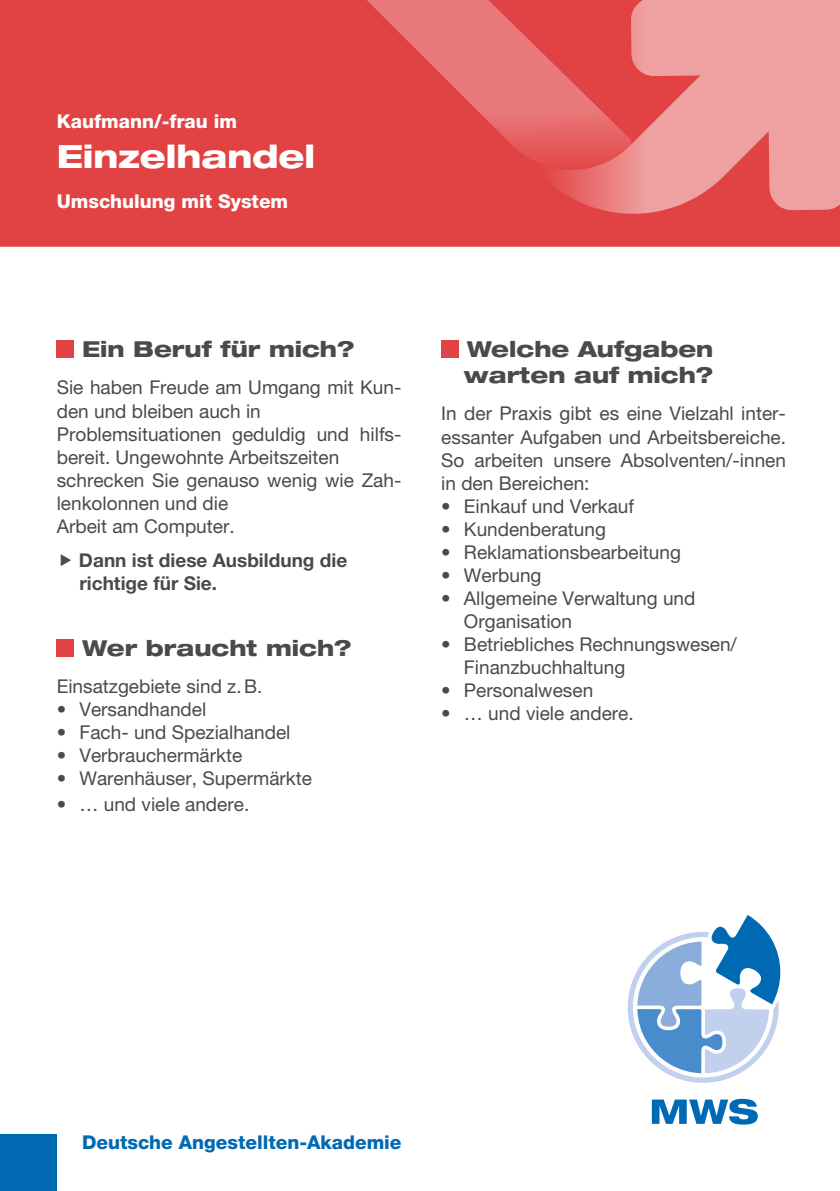
<style>
.page{position:relative;width:840px;height:1191px;background:#fff}
.page>*{position:absolute;margin:0;border:0;box-sizing:border-box;transform-origin:0 0}
.t1{font:800 expanded 32px "Helvetica Neue LT Pro";color:#fff}
.t2{font:800 expanded 22px/26px "Helvetica Neue LT Pro";color:#4a4a49}
.t3{font:19px/23px "Helvetica Neue LT Pro";color:#4a4a49}
.t4{font:700 19px/23px "Helvetica Neue LT Pro";color:#4a4a49}
.t5{font:800 19px "Helvetica Neue LT Pro";color:#fff}
.t6{font:800 19px "Helvetica Neue LT Pro";color:#0069b4}
</style>
<div class="page">
<div style="left:0;top:0;width:839px;height:247px;background:#e14243"></div>
<div style="left:57px;top:340px;width:17px;height:17px;background:#e14243"></div>
<div style="left:57px;top:639px;width:17px;height:17px;background:#e14243"></div>
<div style="left:441px;top:340px;width:17px;height:17px;background:#e14243"></div>
<svg style="left:627px;top:915px;width:154px;height:167px"></svg>
<svg style="left:651px;top:1098px;width:106px;height:26px"></svg>
<div style="left:0;top:1134px;width:57px;height:57px;background:#0069b4"></div>
<svg style="left:346px;top:0;width:166px;height:171px;background:#e35657"></svg>
<svg style="left:512px;top:0;width:327px;height:216px;background:#e97b7c"></svg>
<p class="t5" style="left:57px;top:110px;width:182px">Kaufmann/-frau im</p>
<h1 class="t1" style="left:57px;top:136px;width:260px">Einzelhandel</h1>
<p class="t5" style="left:57px;top:190px;width:233px">Umschulung mit System</p>
<p class="t2" style="left:82px;top:336px;width:274px">Ein Beruf für mich?</p>
<p class="t3" style="left:57px;top:376px;width:346px">Sie haben Freude am Umgang mit Kun&shy;den und bleiben auch in<br>Problemsituationen geduldig und hilfs&shy;bereit. Ungewohnte Arbeitszeiten schrecken Sie genauso wenig wie Zah&shy;lenkolonnen und die<br>Arbeit am Computer.</p>
<p class="t4" style="left:79px;top:548px;width:270px">Dann ist diese Ausbildung die richtige für Sie.</p>
<p class="t2" style="left:82px;top:634px;width:271px">Wer braucht mich?</p>
<p class="t3" style="left:57px;top:675px;width:207px">Einsatzgebiete sind z.B.</p>
<p class="t3" style="left:57px;top:698px;width:151px">• Versandhandel</p>
<p class="t3" style="left:57px;top:721px;width:235px">• Fach- und Spezialhandel</p>
<p class="t3" style="left:57px;top:744px;width:187px">• Verbrauchermärkte</p>
<p class="t3" style="left:57px;top:767px;width:256px">• Warenhäuser, Supermärkte</p>
<p class="t3" style="left:57px;top:793px;width:194px">• … und viele andere.</p>
<p class="t2" style="left:463px;top:336px;width:251px">Welche Aufgaben warten auf mich?</p>
<p class="t3" style="left:441px;top:402px;width:346px;text-align:justify">In der Praxis gibt es eine Vielzahl inter&shy;essanter Aufgaben und Arbeitsbereiche.<br>So arbeiten unsere Absolventen/-innen in den Bereichen:</p>
<p class="t3" style="left:441px;top:494px;width:194px">• Einkauf und Verkauf</p>
<p class="t3" style="left:441px;top:517px;width:166px">• Kundenberatung</p>
<p class="t3" style="left:441px;top:540px;width:241px">• Reklamationsbearbeitung</p>
<p class="t3" style="left:441px;top:563px;width:102px">• Werbung</p>
<p class="t3" style="left:463px;top:586px;width:233px;text-indent:-23px">• Allgemeine Verwaltung und<br>Organisation</p>
<p class="t3" style="left:463px;top:632px;width:274px;text-indent:-23px">• Betriebliches Rechnungswesen/<br>Finanzbuchhaltung</p>
<p class="t3" style="left:441px;top:678px;width:153px">• Personalwesen</p>
<p class="t3" style="left:441px;top:701px;width:194px">• … und viele andere.</p>
<p class="t6" style="left:82px;top:1130px;width:321px">Deutsche Angestellten-Akademie</p>
</div>
